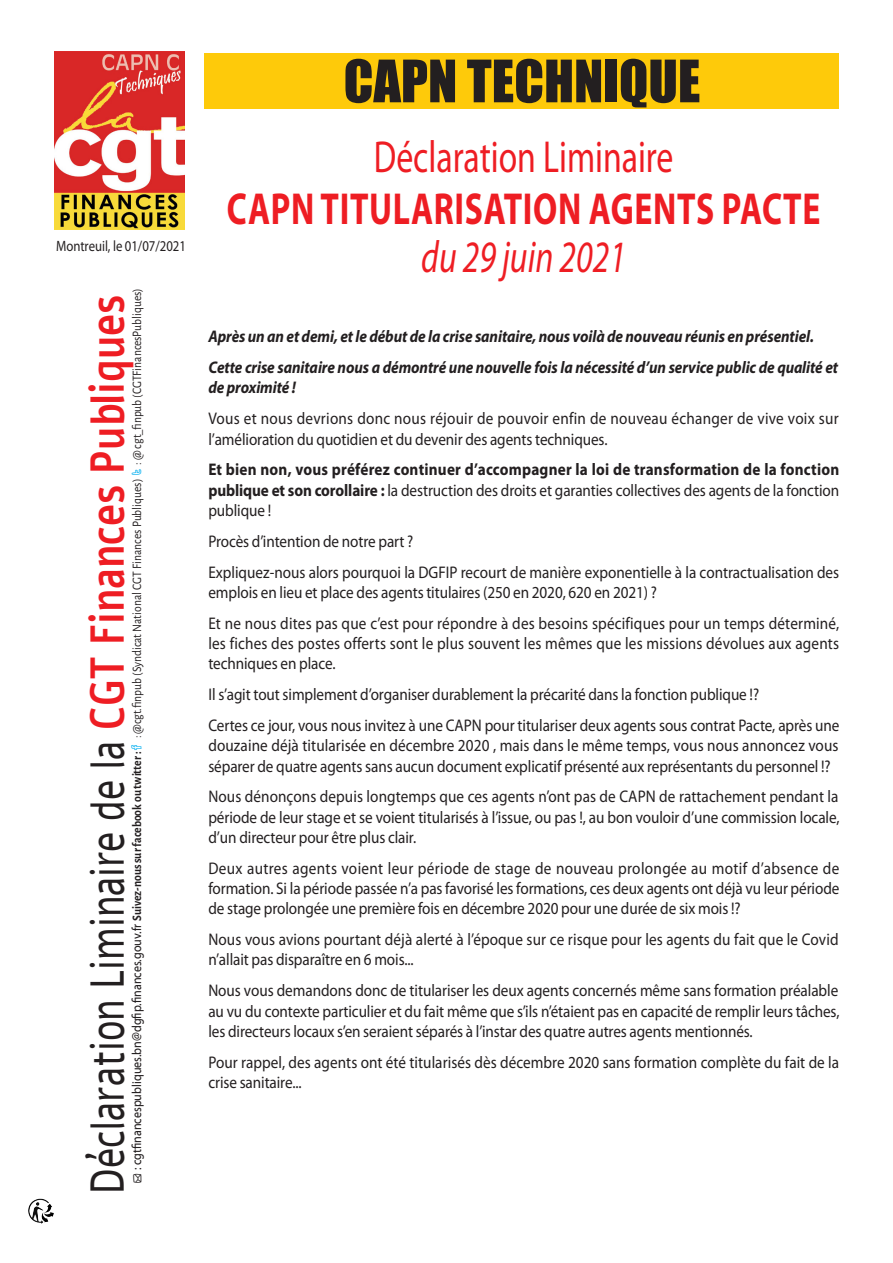
<style>
.page{position:relative;width:893px;height:1263px;background:#fff}
.page>*{position:absolute;margin:0;border:0;box-sizing:border-box;transform-origin:0 0}
.t1{font:54px "Impact";color:#231f20}
.t2{font:47.25px "Alef";color:#231f20;scale:.8 1}
.t3{font:700 45px/48px "Myriad Pro";letter-spacing:.02em;color:#ee1d23;text-align:center;scale:.75 1}
.t4{font:45px "Myriad Pro";color:#ee1d23;scale:.75 1}
.t5{font:16.8px/20.2px "Myriad Pro";letter-spacing:-.005em;color:#231f20;text-align:justify;scale:.9 1}
.t6{font:italic 700 16.8px/20.2px "Myriad Pro";letter-spacing:-.005em;color:#231f20;scale:.9 1}
.t7{font:700 16.8px/20.2px "Myriad Pro";letter-spacing:.015em;color:#231f20;text-align:justify;scale:.9 1}
.t8{font:16.8px/20.2px "Myriad Pro";letter-spacing:.015em;color:#231f20;scale:.9 1}
.puces_noire_copie_2{font:15px "Myriad Pro";color:#231f20;scale:.85 1}
.t9{font:12.9px "Alegreya Sans";color:#231f20;scale:.9 1}
.s1{font-family:"Myriad Web Pro"}
.s2{font-weight:700}
.s3{font-weight:700;color:#ee1d23}
.s4{font-weight:400;font-style:italic}
.s5{font-weight:400}
</style>
<div class="page">
<img style="left:54px;top:51px;width:131px;height:178px">
<img style="left:28px;top:1199px;width:26px;height:25px">
<div style="left:205px;top:53px;width:634px;height:56px;background:#feca0a"></div>
<p class="puces_noire_copie_2" style="left:56px;top:237px;width:154px">Montreuil, le 01/07/2021</p>
<p class="t9" style="left:128px;top:1183px;width:996px;rotate:-90deg">● <span class="s1">: cgtfinancespubliques.bn@dgfip.finances.gouv.fr</span> <span class="s2">Suivez-nous sur facebook ou twitter :</span> : @cgt.finpub (Syndicat National CGT Finances Publiques) : @ cgt_finpub (CGTFinancesPubliques)</p>
<p class="t2" style="left:76px;top:1193px;width:1125px;rotate:-90deg">Déclaration Liminaire de la <span class="s3">CGT Finances Publiques</span></p>
<p class="t1" style="left:344px;top:39px;width:358px">CAPN TECHNIQUE</p>
<p class="t4" style="left:374px;top:129px;width:401px">Déclaration Liminaire</p>
<p class="t3" style="left:227px;top:184px;width:793px">CAPN TITULARISATION AGENTS PACTE <span class="s4">du 29 juin 2021</span></p>
<p class="t6" style="left:208px;top:326px;width:674px">Après un an et demi, et le début de la crise sanitaire, nous voilà de nouveau réunis en présentiel.</p>
<p class="t6" style="left:208px;top:357px;width:701px">Cette crise sanitaire nous a démontré une nouvelle fois la nécessité d’un service public de qualité et de proximité !</p>
<p class="t8" style="left:208px;top:408px;width:702px">Vous et nous devrions donc nous réjouir de pouvoir enfin de nouveau échanger de vive voix sur l’amélioration du quotidien et du devenir des agents techniques.</p>
<p class="t7" style="left:208px;top:459px;width:702px">Et bien non, vous préférez continuer d’accompagner la loi de transformation de la fonction publique et son corollaire : <span class="s5">la destruction des droits et garanties collectives des agents de la fonction publique !</span></p>
<p class="t5" style="left:208px;top:531px;width:229px">Procès d’intention de notre part ?</p>
<p class="t5" style="left:208px;top:562px;width:702px">Expliquez-nous alors pourquoi la DGFIP recourt de manière exponentielle à la contractualisation des emplois en lieu et place des agents titulaires (250 en 2020, 620 en 2021) ?</p>
<p class="t5" style="left:208px;top:613px;width:703px">Et ne nous dites pas que c’est pour répondre à des besoins spécifiques pour un temps déterminé, les fiches des postes offerts sont le plus souvent les mêmes que les missions dévolues aux agents techniques en place.</p>
<p class="t5" style="left:208px;top:684px;width:613px">Il s’agit tout simplement d’organiser durablement la précarité dans la fonction publique !?</p>
<p class="t5" style="left:208px;top:715px;width:703px">Certes ce jour, vous nous invitez à une CAPN pour titulariser deux agents sous contrat Pacte, après une douzaine déjà titularisée en décembre 2020 , mais dans le même temps, vous nous annoncez vous séparer de quatre agents sans aucun document explicatif présenté aux représentants du personnel !?</p>
<p class="t5" style="left:208px;top:786px;width:703px">Nous dénonçons depuis longtemps que ces agents n’ont pas de CAPN de rattachement pendant la période de leur stage et se voient titularisés à l’issue, ou pas !, au bon vouloir d’une commission locale, d’un directeur pour être plus clair.</p>
<p class="t5" style="left:208px;top:858px;width:703px">Deux autres agents voient leur période de stage de nouveau prolongée au motif d’absence de formation. Si la période passée n’a pas favorisé les formations, ces deux agents ont déjà vu leur période de stage prolongée une première fois en décembre 2020 pour une durée de six mois !?</p>
<p class="t5" style="left:208px;top:929px;width:702px">Nous vous avions pourtant déjà alerté à l’époque sur ce risque pour les agents du fait que le Covid n’allait pas disparaître en 6 mois...</p>
<p class="t5" style="left:208px;top:980px;width:703px">Nous vous demandons donc de titulariser les deux agents concernés même sans formation préalable au vu du contexte particulier et du fait même que s’ils n’étaient pas en capacité de remplir leurs tâches, les directeurs locaux s’en seraient séparés à l’instar des quatre autres agents mentionnés.</p>
<p class="t5" style="left:208px;top:1052px;width:702px">Pour rappel, des agents ont été titularisés dès décembre 2020 sans formation complète du fait de la crise sanitaire...</p>
</div>
